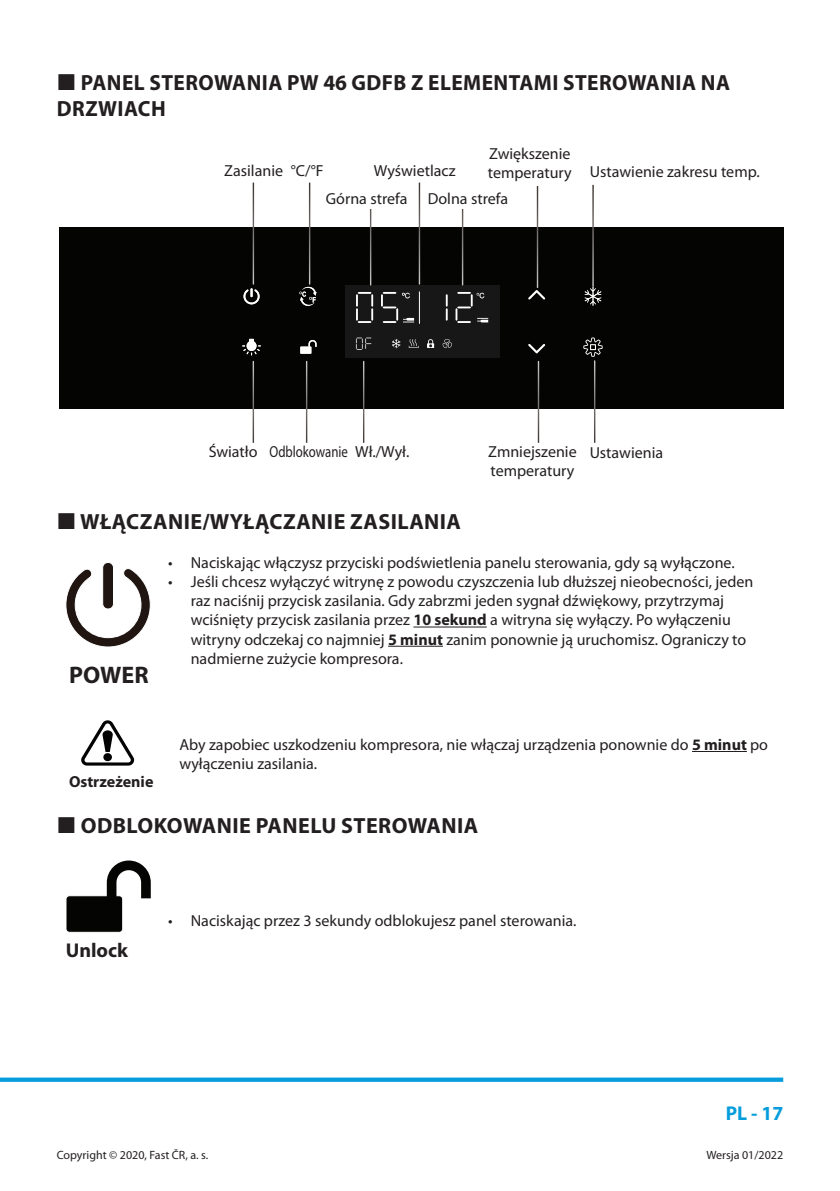
<style>
.page{position:relative;width:840px;height:1191px;background:#fff}
.page>*{position:absolute;margin:0;border:0;box-sizing:border-box;transform-origin:0 0}
.Odsadený_8{font:700 24px "Myriad Pro";color:#231f20}
.Podnadpis_11{font:700 22px/26.4px "Myriad Pro";letter-spacing:.02em;color:#231f20}
.Odsadený_8-2{font:700 20px "Myriad Pro";color:#231f20}
.t1{font:700 20px "Myriad Pro";color:#069ddc}
.Odsadený_8-3{font:16px/19.2px "Myriad Pro";color:#231f20}
.Základný_8{font:16px/19.2px "Myriad Pro";color:#231f20}
.Odsadený_8-4{font:700 16px "Myriad Pro";color:#231f20}
.Odsadený_8-5{font:700 16px "Myriad Pro";color:#231f20;scale:1.06 1}
.t2{font:12px "Myriad Pro";color:#231f20}
.s1{font-weight:700}
</style>
<div class="page">
<svg style="left:1px;top:1077px;width:781px;height:4px;background:#29aae0"></svg>
<div style="left:59px;top:227px;width:723px;height:182px;background:#040503"></div>
<div style="left:345px;top:285px;width:154px;height:73px;background:#181717"></div>
<svg style="left:356px;top:292px;width:17px;height:31px"></svg>
<svg style="left:356px;top:337px;width:15px;height:13px"></svg>
<svg style="left:370px;top:209px;width:1px;height:76px"></svg>
<svg style="left:381px;top:183px;width:107px;height:165px"></svg>
<svg style="left:363px;top:361px;width:1px;height:82px"></svg>
<svg style="left:242px;top:183px;width:75px;height:260px"></svg>
<svg style="left:528px;top:185px;width:75px;height:258px"></svg>
<svg style="left:66px;top:562px;width:84px;height:85px"></svg>
<hr style="left:413px;top:626px;width:73px;height:1px;background:#231f20">
<hr style="left:388px;top:646px;width:54px;height:1px;background:#231f20">
<svg style="left:81px;top:720px;width:53px;height:45px"></svg>
<hr style="left:691px;top:751px;width:55px;height:1px;background:#231f20">
<div style="left:66px;top:895px;width:57px;height:37px;background:#040503;border-radius:3px"></div>
<div style="left:66px;top:895px;width:57px;height:37px;border:1px solid #fff;border-radius:3px"></div>
<svg style="left:105px;top:860px;width:46px;height:39px"></svg>
<p class="Podnadpis_11" style="left:57px;top:68px;width:674px;text-indent:24px">PANEL STEROWANIA PW 46 GDFB Z ELEMENTAMI STEROWANIA NA<br>DRZWIACH</p>
<p class="Odsadený_8-3" style="left:224px;top:161px;width:60px">Zasilanie</p>
<p class="Odsadený_8-3" style="left:291px;top:161px;width:34px">°C/°F</p>
<p class="Odsadený_8-3" style="left:373px;top:161px;width:83px">Wyświetlacz</p>
<p class="Odsadený_8-3" style="left:487px;top:144px;width:273px;line-height:18.4px">Zwiększenie<br>temperatury Ustawienie zakresu temp.</p>
<p class="Odsadený_8-3" style="left:326px;top:189px;width:83px">Górna strefa</p>
<p class="Odsadený_8-3" style="left:427px;top:189px;width:82px">Dolna strefa</p>
<p class="Odsadený_8-3" style="left:208px;top:442px;width:202px">Światło Odblokowanie Wł./Wył.</p>
<p class="Odsadený_8-3" style="left:488px;top:442px;width:90px">Zmniejszenie temperatury</p>
<p class="Odsadený_8-3" style="left:589px;top:442px;width:75px">Ustawienia</p>
<p class="Podnadpis_11" style="left:80px;top:508px;width:382px">WŁĄCZANIE/WYŁĄCZANIE ZASILANIA</p>
<p class="Odsadený_8" style="left:68px;top:648px;width:81px">POWER</p>
<p class="Odsadený_8" style="left:69px;top:659px;width:81px">POWER</p>
<p class="Odsadený_8-3" style="left:168px;top:552px;width:568px">• Naciskając włączysz przyciski podświetlenia panelu sterowania, gdy są wyłączone.</p>
<p class="Odsadený_8-3" style="left:191px;top:572px;width:563px;text-indent:-23px">• Jeśli chcesz wyłączyć witrynę z powodu czyszczenia lub dłuższej nieobecności, jeden raz naciśnij przycisk zasilania. Gdy zabrzmi jeden sygnał dźwiękowy, przytrzymaj wciśnięty przycisk zasilania przez <span class="s1">10 sekund</span> a witryna się wyłączy. Po wyłączeniu witryny odczekaj co najmniej <span class="s1">5 minut</span> zanim ponownie ją uruchomisz. Ograniczy to nadmierne zużycie kompresora.</p>
<p class="Odsadený_8-5" style="left:74px;top:767px;width:67px">Warning!</p>
<p class="Odsadený_8-4" style="left:69px;top:771px;width:86px">Ostrzeżenie</p>
<p class="Základný_8" style="left:179px;top:734px;width:589px">Aby zapobiec uszkodzeniu kompresora, nie włączaj urządzenia ponownie do <span class="s1">5 minut</span> po wyłączeniu zasilania.</p>
<p class="Podnadpis_11" style="left:81px;top:812px;width:399px">ODBLOKOWANIE PANELU STEROWANIA</p>
<p class="Odsadený_8-2" style="left:66px;top:936px;width:64px">Unlock</p>
<p class="Odsadený_8" style="left:65px;top:938px;width:76px">Unlock</p>
<p class="Odsadený_8-3" style="left:168px;top:911px;width:410px">• Naciskając przez 3 sekundy odblokujesz panel sterowania.</p>
<p class="t1" style="left:725px;top:1099px;width:59px">PL - 17</p>
<p class="t2" style="left:57px;top:1147px;width:153px">Copyright © 2020, Fast ČR, a. s.</p>
<p class="t2" style="left:706px;top:1147px;width:78px">Wersja 01/2022</p>
</div>
